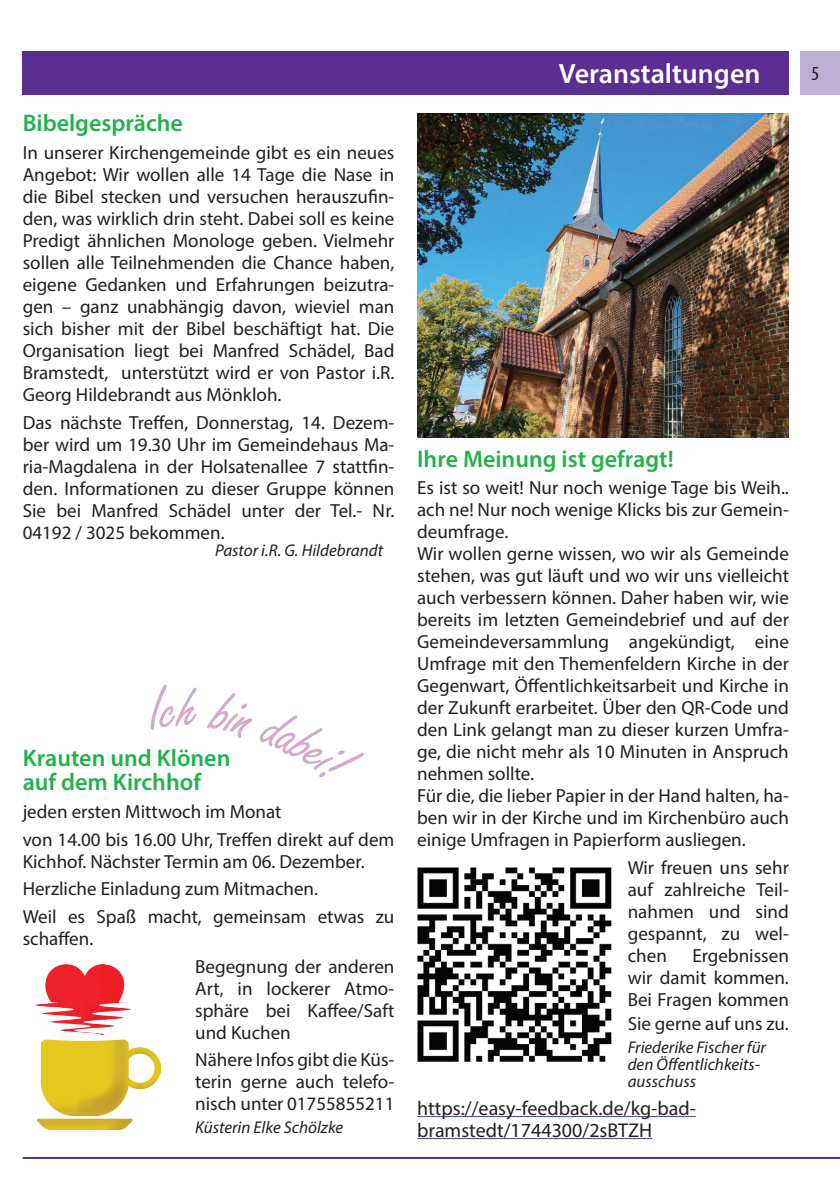
<style>
.page{position:relative;width:840px;height:1191px;background:#fff}
.page>*{position:absolute;margin:0;border:0;box-sizing:border-box;transform-origin:0 0}
.t1{font:600 28px "Myriad Pro";color:#fff}
.t2{font:600 24px/24px "Myriad Pro";color:#23b24b}
.t3{font:20px/22px "Myriad Pro";color:#231f20}
.t4{font:condensed 20px "Myriad Pro";color:#231f20}
.t5{font:19px/22px "Myriad Pro";color:#231f20;text-align:justify}
.t6{font:italic 17px/17px "Myriad Pro";color:#231f20}
</style>
<div class="page">
<div style="left:799px;top:51px;width:40px;height:43px;background:#beafd4"></div>
<div style="left:23px;top:51px;width:765px;height:43px;background:#5b2e91"></div>
<hr style="left:23px;top:1157px;width:816px;height:2px;background:#5b2e91">
<hr style="left:417px;top:1116px;width:278px;height:1px;background:#3853a3">
<hr style="left:417px;top:1138px;width:235px;height:1px;background:#3853a3">
<img style="left:417px;top:113px;width:371px;height:324px">
<img style="left:417px;top:867px;width:195px;height:195px">
<img style="left:35px;top:964px;width:125px;height:165px">
<svg style="left:150px;top:684px;width:214px;height:93px"></svg>
<p class="t2" style="left:23px;top:111px;width:162px">Bibelgespräche</p>
<p class="t5" style="left:23px;top:141px;width:373px">In unserer Kirchengemeinde gibt es ein neues Angebot: Wir wollen alle 14 Tage die Nase in die Bibel stecken und versuchen herauszufin&shy;den, was wirklich drin steht. Dabei soll es keine Predigt ähnlichen Monologe geben. Vielmehr sollen alle Teilnehmenden die Chance haben, eigene Gedanken und Erfahrungen beizutra&shy;gen – ganz unabhängig davon, wieviel man sich bisher mit der Bibel beschäftigt hat. Die Organisation liegt bei Manfred Schädel, Bad Bramstedt, unterstützt wird er von Pastor i.R.<br>Georg Hildebrandt aus Mönkloh.</p>
<p class="t5" style="left:23px;top:411px;width:373px">Das nächste Treffen, Donnerstag, 14. Dezem&shy;ber wird um 19.30 Uhr im Gemeindehaus Ma&shy;ria-Magdalena in der Holsatenallee 7 stattfin&shy;den. Informationen zu dieser Gruppe können Sie bei Manfred Schädel unter der Tel.- Nr.<br>04192 / 3025 bekommen.</p>
<p class="t6" style="left:215px;top:541px;width:169px">Pastor i.R. G. Hildebrandt</p>
<p class="t2" style="left:23px;top:745px;width:209px">Krauten und Klönen auf dem Kirchhof</p>
<p class="t5" style="left:23px;top:797px;width:373px;line-height:27.6px">jeden ersten Mittwoch im Monat<br>von 14.00 bis 16.00 Uhr, Treffen direkt auf dem</p>
<p class="t5" style="left:23px;top:847px;width:373px;line-height:27.6px;text-align:left">Kichhof. Nächster Termin am 06. Dezember.<br>Herzliche Einladung zum Mitmachen.<br>Weil es Spaß macht, gemeinsam etwas zu</p>
<p class="t5" style="left:23px;top:927px;width:72px">schaffen.</p>
<p class="t5" style="left:195px;top:955px;width:200px">Begegnung der anderen Art, in lockerer Atmo&shy;sphäre bei Kaffee/Saft und Kuchen</p>
<p class="t5" style="left:195px;top:1048px;width:201px">Nähere Infos gibt die Küs&shy;terin gerne auch telefo&shy;nisch unter 01755855211</p>
<p class="t6" style="left:195px;top:1118px;width:149px">Küsterin Elke Schölzke</p>
<h1 class="t1" style="left:558px;top:56px;width:203px">Veranstaltungen</h1>
<p class="t4" style="left:811px;top:62px;width:9px">5</p>
<p class="t2" style="left:417px;top:446px;width:258px">Ihre Meinung ist gefragt!</p>
<p class="t5" style="left:417px;top:476px;width:373px;text-align:left">Es ist so weit! Nur noch wenige Tage bis Weih.. ach ne! Nur noch wenige Klicks bis zur Gemein&shy;deumfrage.<br>Wir wollen gerne wissen, wo wir als Gemeinde stehen, was gut läuft und wo wir uns vielleicht auch verbessern können. Daher haben wir, wie bereits im letzten Gemeindebrief und auf der Gemeindeversammlung angekündigt, eine Umfrage mit den Themenfeldern Kirche in der Gegenwart, Öffentlichkeitsarbeit und Kirche in der Zukunft erarbeitet. Über den QR-Code und den Link gelangt man zu dieser kurzen Umfra&shy;ge, die nicht mehr als 10 Minuten in Anspruch nehmen sollte.<br>Für die, die lieber Papier in der Hand halten, ha&shy;ben wir in der Kirche und im Kirchenbüro auch einige Umfragen in Papierform ausliegen.</p>
<p class="t5" style="left:627px;top:856px;width:163px">Wir freuen uns sehr auf zahlreiche Teil&shy;nahmen und sind gespannt, zu wel&shy;chen</p>
<p class="t5" style="left:627px;top:944px;width:163px;text-indent:65px">Ergebnissen wir damit kommen.<br>Bei Fragen kommen</p>
<p class="t5" style="left:627px;top:1012px;width:163px">Sie gerne auf uns zu.</p>
<p class="t6" style="left:627px;top:1038px;width:140px">Friederike Fischer für den Öffentlichkeits&shy;ausschuss</p>
<p class="t3" style="left:417px;top:1096px;width:280px">https://easy-feedback.de/kg-bad&shy;bramstedt/1744300/2sBTZH</p>
</div>
